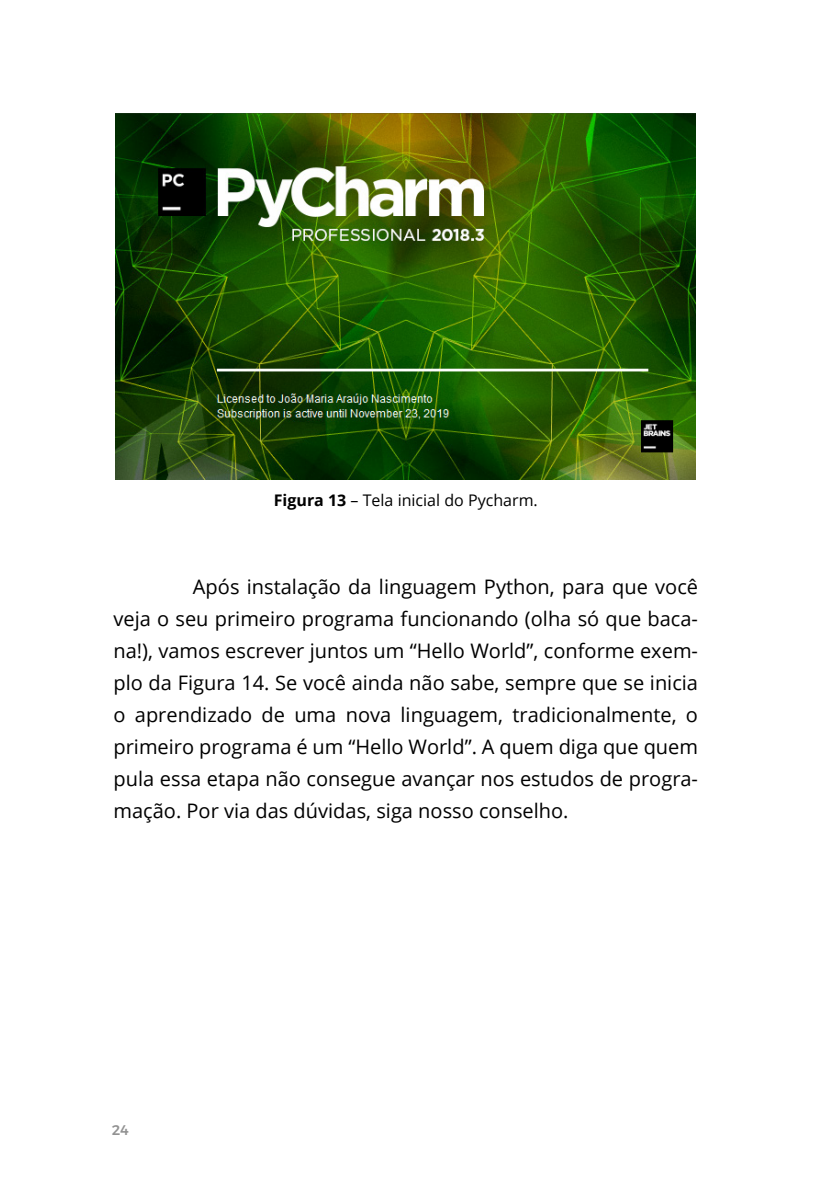
<style>
.page{position:relative;width:840px;height:1191px;background:#fff}
.page>*{position:absolute;margin:0;border:0;box-sizing:border-box;transform-origin:0 0}
.t1{font:20px/32px "Open Sans";color:#000;text-align:justify}
.t2{font:16px "Open Sans";color:#000}
.t3{font:500 14px "Montserrat Alternates";color:#929292}
.s1{font-weight:700}
</style>
<div class="page">
<img style="left:116px;top:114px;width:579px;height:365px">
<p class="t2" style="left:273px;top:489px;width:265px"><span class="s1">Figura 13</span> – Tela inicial do Pycharm.</p>
<p class="t1" style="left:113px;top:570px;width:585px;text-indent:79px">Após instalação da linguagem Python, para que você veja o seu primeiro programa funcionando (olha só que baca&shy;na!), vamos escrever juntos um “Hello World”, conforme exem&shy;plo da Figura 14. Se você ainda não sabe, sempre que se inicia o aprendizado de uma nova linguagem, tradicionalmente, o primeiro programa é um “Hello World”. A quem diga que quem pula essa etapa não consegue avançar nos estudos de progra&shy;mação. Por via das dúvidas, siga nosso conselho.</p>
<p class="t3" style="left:112px;top:1118px;width:19px">24</p>
</div>
